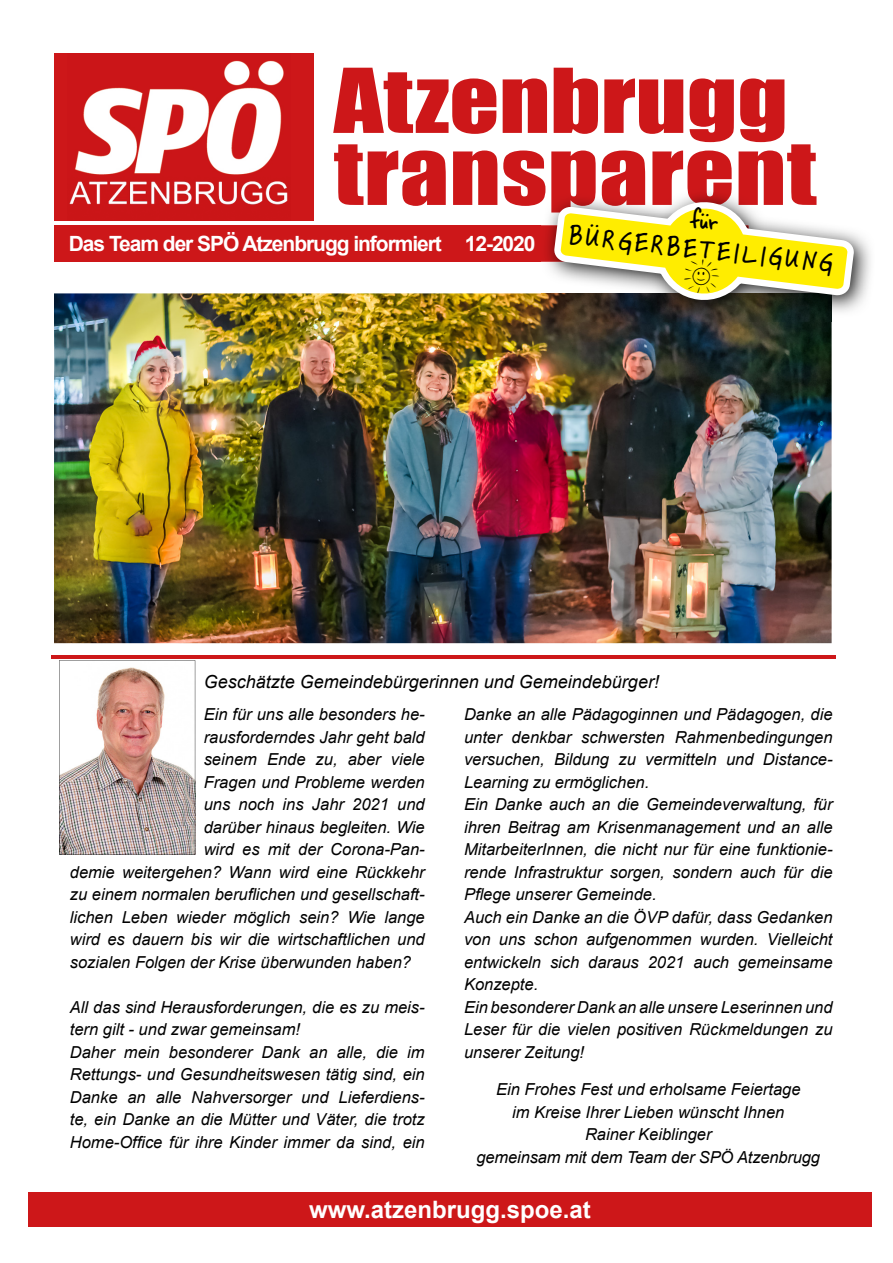
<style>
.page{position:relative;width:893px;height:1263px;background:#fff}
.page>*{position:absolute;margin:0;border:0;box-sizing:border-box;transform-origin:0 0}
.t1{font:82.5px/72px "Impact";letter-spacing:.005em;color:#cd1719;scale:1.18 1}
.t2{font:29.25px/29.2px "Skippy Sharp";color:#000;text-align:center}
.t3{font:700 24px "Arial";color:#fff}
.t4{font:700 21px "Arial";letter-spacing:-.05em;color:#fff}
.t5{font:italic 18px "Arial";color:#000}
.t6{font:italic 16.5px/22.5px "Arial";color:#000}
</style>
<div class="page">
<div style="left:54px;top:53px;width:259px;height:167px;background:#cd1719"></div>
<img style="left:69px;top:60px;width:219px;height:145px">
<div style="left:54px;top:225px;width:694px;height:36px;background:#cd1719"></div>
<img style="left:59px;top:660px;width:136px;height:194px">
<img style="left:54px;top:293px;width:778px;height:350px">
<img style="left:541px;top:196px;width:330px;height:116px">
<img style="left:541px;top:189px;width:275px;height:23px">
<img style="left:541px;top:225px;width:13px;height:36px">
<img style="left:541px;top:232px;width:13px;height:24px">
<img style="left:541px;top:293px;width:291px;height:28px">
<div style="left:28px;top:1192px;width:844px;height:34px;background:#cd1719"></div>
<hr style="left:51px;top:655px;width:785px;height:3px;background:#cd1719">
<svg style="left:554px;top:200px;width:300px;height:102px"></svg>
<h1 class="t1" style="left:334px;top:62px;width:411px">Atzenbrugg transparent</h1>
<p class="t4" style="left:69px;top:230px;width:468px">Das Team der SPÖ Atzenbrugg informiert 12-2020</p>
<h2 class="t2" style="left:574px;top:191px;width:266px;rotate:6deg">für<br>BÜRGERBETEILIGUNG</h2>
<p class="t5" style="left:204px;top:670px;width:457px">Geschätzte Gemeindebürgerinnen und Gemeindebürger!</p>
<p class="t6" style="left:204px;top:703px;width:222px">Ein für uns alle besonders he-</p>
<p class="t6" style="left:204px;top:726px;width:222px">rausforderndes Jahr geht bald</p>
<p class="t6" style="left:204px;top:748px;width:222px">seinem Ende zu, aber viele</p>
<p class="t6" style="left:204px;top:771px;width:222px">Fragen und Probleme werden</p>
<p class="t6" style="left:204px;top:793px;width:222px">uns noch ins Jahr 2021 und</p>
<p class="t6" style="left:204px;top:816px;width:222px">darüber hinaus begleiten. Wie</p>
<p class="t6" style="left:204px;top:838px;width:222px">wird es mit der Corona-Pan-</p>
<p class="t6" style="left:70px;top:861px;width:356px">demie weitergehen? Wann wird eine Rückkehr</p>
<p class="t6" style="left:70px;top:883px;width:356px">zu einem normalen beruflichen und gesellschaft-</p>
<p class="t6" style="left:70px;top:906px;width:356px">lichen Leben wieder möglich sein? Wie lange</p>
<p class="t6" style="left:70px;top:928px;width:356px">wird es dauern bis wir die wirtschaftlichen und</p>
<p class="t6" style="left:70px;top:951px;width:343px">sozialen Folgen der Krise überwunden haben?</p>
<p class="t6" style="left:70px;top:996px;width:356px">All das sind Herausforderungen, die es zu meis&shy;tern gilt - und zwar gemeinsam!<br>Daher mein besonderer Dank an alle, die im Rettungs- und Gesundheitswesen tätig sind, ein Danke an alle Nahversorger und Lieferdiens&shy;te, ein Danke an die Mütter und Väter, die trotz Home-Office für ihre Kinder immer da sind, ein</p>
<p class="t6" style="left:464px;top:703px;width:370px">Danke an alle Pädagoginnen und Pädagogen, die unter denkbar schwersten Rahmenbedingungen versuchen, Bildung zu vermitteln und Distance-Learning zu ermöglichen.<br>Ein Danke auch an die Gemeindeverwaltung, für ihren Beitrag am Krisenmanagement und an alle MitarbeiterInnen, die nicht nur für eine funktionie&shy;rende Infrastruktur sorgen, sondern auch für die Pflege unserer Gemeinde.<br>Auch ein Danke an die ÖVP dafür, dass Gedanken von uns schon aufgenommen wurden. Vielleicht entwickeln sich daraus 2021 auch gemeinsame Konzepte.<br>Ein besonderer Dank an alle unsere Leserinnen und Leser für die vielen positiven Rückmeldungen zu unserer Zeitung!</p>
<p class="t6" style="left:477px;top:1078px;width:345px;text-align:center">Ein Frohes Fest und erholsame Feiertage<br>im Kreise Ihrer Lieben wünscht Ihnen<br>Rainer Keiblinger<br>gemeinsam mit dem Team der SPÖ Atzenbrugg</p>
<h3 class="t3" style="left:309px;top:1194px;width:283px">www.atzenbrugg.spoe.at</h3>
</div>
